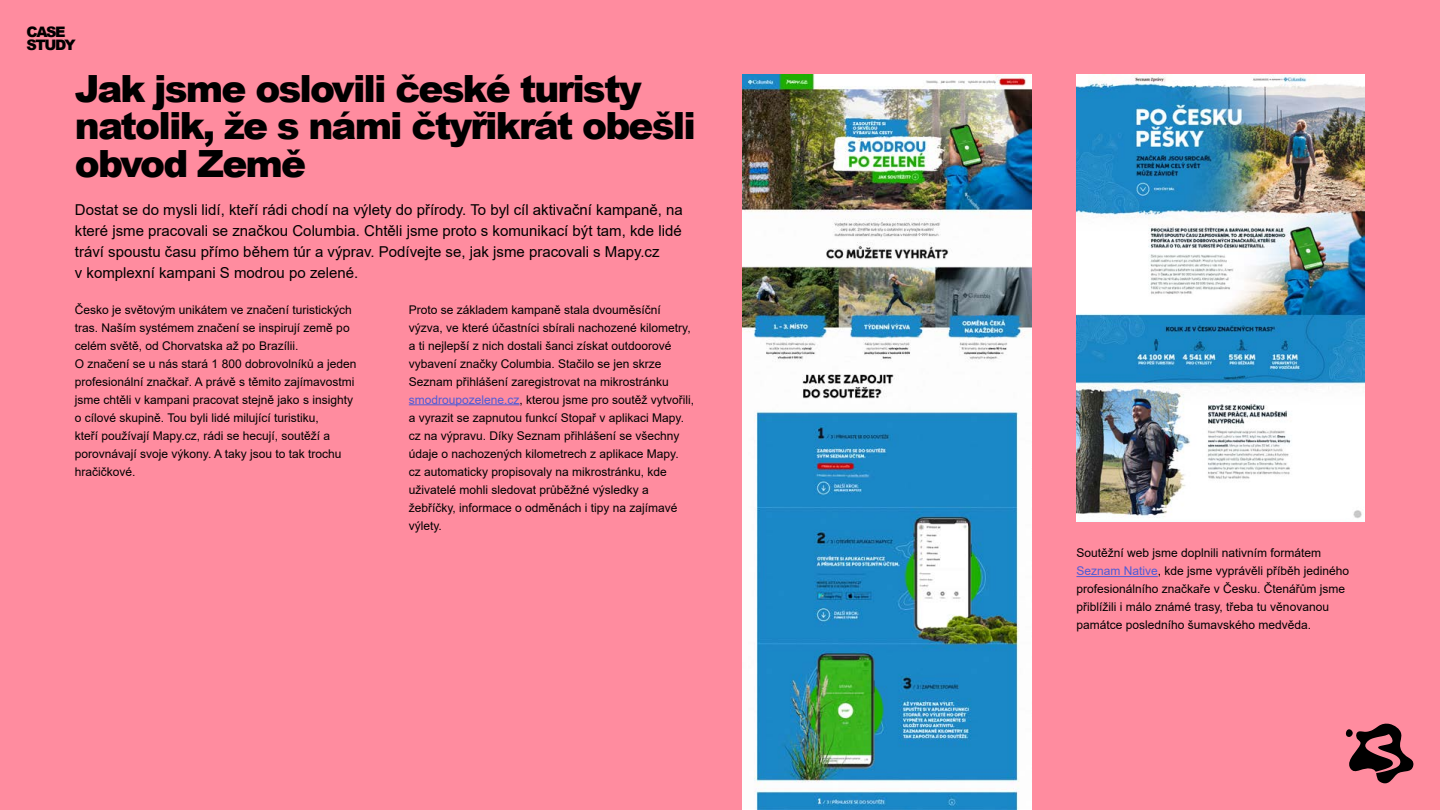
<style>
.page{position:relative;width:1440px;height:810px;background:#ff8c9f}
.page>*{position:absolute;margin:0;border:0;box-sizing:border-box;transform-origin:0 0}
.t1{font:900 37.5px/37.5px "Arial";letter-spacing:-.05em;color:#000}
.t2{font:15px/21px "Arial";color:#000}
.t3{font:900 14.48px/12.4px "Arial";letter-spacing:-.1em;color:#000}
.t4{font:12px/18px "Arial";color:#000}
.s1{color:#4f5cd6}
</style>
<div class="page">
<svg style="left:1346px;top:724px;width:67px;height:59px"></svg>
<img style="left:1076px;top:75px;width:289px;height:447px">
<hr style="left:409px;top:404px;width:111px;height:1px;background:#4f5cd6">
<hr style="left:1076px;top:576px;width:82px;height:1px;background:#4f5cd6">
<img style="left:743px;top:75px;width:288px;height:735px">
<p class="t3" style="left:27px;top:26px;width:51px">CASE<br>STUDY</p>
<h1 class="t1" style="left:75px;top:68px;width:622px">Jak jsme oslovili české turisty natolik, že s námi čtyřikrát obešli obvod Země</h1>
<p class="t2" style="left:75px;top:199px;width:610px">Dostat se do mysli lidí, kteří rádi chodí na výlety do přírody. To byl cíl aktivační kampaně, na které jsme pracovali se značkou Columbia. Chtěli jsme proto s komunikací být tam, kde lidé tráví spoustu času přímo během túr a výprav. Podívejte se, jak jsme pracovali s Mapy.cz<br>v komplexní kampani S modrou po zelené.</p>
<p class="t4" style="left:75px;top:300px;width:283px">Česko je světovým unikátem ve značení turistických tras. Naším systémem značení se inspirují země po celém světě, od Chorvatska až po Brazílii.<br>O značení se u nás stará 1 800 dobrovolníků a jeden profesionální značkař. A právě s těmito zajímavostmi jsme chtěli v kampani pracovat stejně jako s insighty o cílové skupině. Tou byli lidé milující turistiku,<br>kteří používají Mapy.cz, rádi se hecují, soutěží a porovnávají svoje výkony. A taky jsou to tak trochu hračičkové.</p>
<p class="t4" style="left:409px;top:300px;width:287px">Proto se základem kampaně stala dvouměsíční výzva, ve které účastníci sbírali nachozené kilometry, a ti nejlepší z nich dostali šanci získat outdoorové vybavení značky Columbia. Stačilo se jen skrze Seznam přihlášení zaregistrovat na mikrostránku <span class="s1">smodroupozelene.cz</span>, kterou jsme pro soutěž vytvořili, a vyrazit se zapnutou funkcí Stopař v aplikaci Mapy. cz na výpravu. Díky Seznam přihlášení se všechny údaje o nachozených kilometrech z aplikace Mapy.<br>cz automaticky propisovaly na mikrostránku, kde uživatelé mohli sledovat průběžné výsledky a žebříčky, informace o odměnách i tipy na zajímavé výlety.</p>
<p class="t4" style="left:1076px;top:544px;width:274px">Soutěžní web jsme doplnili nativním formátem <span class="s1">Seznam Native</span>, kde jsme vyprávěli příběh jediného profesionálního značkaře v Česku. Čtenářům jsme přiblížili i málo známé trasy, třeba tu věnovanou památce posledního šumavského medvěda.</p>
</div>
